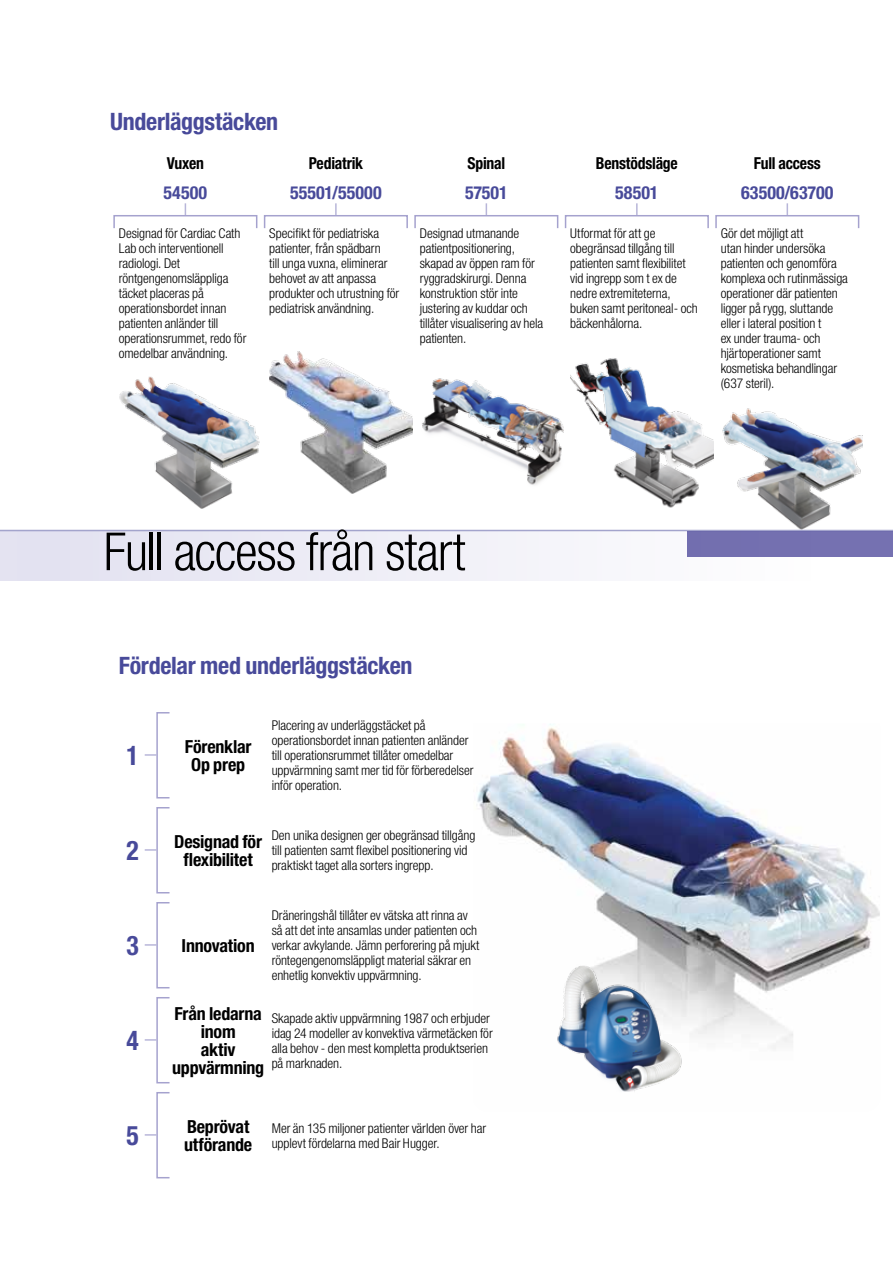
<style>
.page{position:relative;width:893px;height:1263px;background:#fff}
.page>*{position:absolute;margin:0;border:0;box-sizing:border-box;transform-origin:0 0}
.t1{font:300 condensed 52.5px "Helvetica Neue LT Std";letter-spacing:-.02em;color:#000}
.t2{font:700 condensed 27px "Helvetica Neue LT Std";color:#484a9a;scale:.95 1}
.t3{font:700 condensed 24px "Helvetica Neue LT Std";letter-spacing:-.015em;color:#484a9a}
.t4{font:700 condensed 18px/18px "Helvetica Neue LT Std";letter-spacing:-.01em;color:#000;text-align:center}
.t5{font:700 condensed 18px "Helvetica Neue LT Std";letter-spacing:.005em;color:#484a9a}
.t6{font:700 condensed 16.5px "Helvetica Neue LT Std";letter-spacing:-.015em;color:#000;scale:.95 1}
.t7{font:300 condensed 13.5px/15px "Helvetica Neue LT Std";letter-spacing:-.005em;color:#000}
</style>
<div class="page">
<div style="left:0;top:531px;width:810px;height:50px;background:linear-gradient(to right,#e1e0f0,#fefefe)"></div>
<div style="left:687px;top:531px;width:206px;height:26px;background:#7571b1"></div>
<img style="left:477px;top:724px;width:403px;height:325px">
<img style="left:553px;top:965px;width:130px;height:127px">
<svg style="left:185px;top:203px;width:1px;height:12px"></svg>
<div style="left:113px;top:215px;width:144px;height:14px;border:2px solid #a5a2ce"></div>
<svg style="left:335px;top:203px;width:2px;height:12px"></svg>
<div style="left:264px;top:215px;width:144px;height:14px;border:2px solid #a5a2ce"></div>
<svg style="left:486px;top:203px;width:1px;height:12px"></svg>
<div style="left:414px;top:215px;width:144px;height:14px;border:2px solid #a5a2ce"></div>
<svg style="left:636px;top:203px;width:2px;height:12px"></svg>
<div style="left:565px;top:215px;width:144px;height:14px;border:2px solid #a5a2ce"></div>
<svg style="left:787px;top:203px;width:1px;height:12px"></svg>
<div style="left:715px;top:215px;width:144px;height:14px;border:2px solid #a5a2ce"></div>
<img style="left:119px;top:376px;width:141px;height:133px">
<img style="left:269px;top:351px;width:143px;height:143px">
<img style="left:422px;top:378px;width:141px;height:107px">
<img style="left:570px;top:358px;width:143px;height:150px">
<img style="left:721px;top:408px;width:142px;height:122px">
<hr style="left:0;top:530px;width:893px;height:1px;background:#484a9a">
<svg style="left:145px;top:754px;width:11px;height:2px"></svg>
<div style="left:156px;top:712px;width:14px;height:86px;border:2px solid #a5a2ce"></div>
<svg style="left:145px;top:849px;width:11px;height:2px"></svg>
<div style="left:156px;top:807px;width:14px;height:86px;border:2px solid #a5a2ce"></div>
<svg style="left:145px;top:944px;width:11px;height:2px"></svg>
<div style="left:156px;top:902px;width:14px;height:86px;border:2px solid #a5a2ce"></div>
<svg style="left:145px;top:1039px;width:11px;height:2px"></svg>
<div style="left:156px;top:997px;width:14px;height:86px;border:2px solid #a5a2ce"></div>
<svg style="left:145px;top:1134px;width:11px;height:2px"></svg>
<div style="left:156px;top:1092px;width:14px;height:86px;border:2px solid #a5a2ce"></div>
<h3 class="t3" style="left:110px;top:107px;width:170px">Underläggstäcken</h3>
<p class="t6" style="left:167px;top:154px;width:41px">Vuxen</p>
<p class="t6" style="left:309px;top:154px;width:59px">Pediatrik</p>
<p class="t6" style="left:467px;top:154px;width:41px">Spinal</p>
<p class="t6" style="left:596px;top:154px;width:88px">Benstödsläge</p>
<p class="t6" style="left:754px;top:154px;width:72px">Full access</p>
<h3 class="t5" style="left:164px;top:182px;width:45px">54500</h3>
<h3 class="t5" style="left:290px;top:182px;width:93px">55501/55000</h3>
<h3 class="t5" style="left:465px;top:182px;width:44px">57501</h3>
<h3 class="t5" style="left:615px;top:182px;width:45px">58501</h3>
<h3 class="t5" style="left:741px;top:182px;width:94px">63500/63700</h3>
<p class="t7" style="left:119px;top:225px;width:129px">Designad för Cardiac Cath<br>Lab och interventionell radiologi. Det röntgengenomsläppliga täcket placeras på operationsbordet innan patienten anländer till operationsrummet, redo för omedelbar användning.</p>
<p class="t7" style="left:269px;top:225px;width:132px">Specifikt för pediatriska patienter, från spädbarn<br>till unga vuxna, eliminerar behovet av att anpassa produkter och utrustning för pediatrisk användning.</p>
<p class="t7" style="left:420px;top:225px;width:125px">Designad utmanande patientpositionering, skapad av öppen ram för ryggradskirurgi. Denna konstruktion stör inte justering av kuddar och tillåter visualisering av hela patienten.</p>
<p class="t7" style="left:570px;top:225px;width:129px">Utformat för att ge obegränsad tillgång till patienten samt flexibilitet vid ingrepp som t ex de nedre extremiteterna, buken samt peritoneal- och bäckenhålorna.</p>
<p class="t7" style="left:721px;top:225px;width:129px">Gör det möjligt att<br>utan hinder undersöka patienten och genomföra komplexa och rutinmässiga operationer där patienten ligger på rygg, sluttande eller i lateral position t<br>ex under trauma- och hjärtoperationer samt kosmetiska behandlingar (637 steril).</p>
<h1 class="t1" style="left:104px;top:521px;width:363px">Full access från start</h1>
<h3 class="t3" style="left:119px;top:651px;width:295px">Fördelar med underläggstäcken</h3>
<h2 class="t2" style="left:127px;top:739px;width:14px">1</h2>
<h3 class="t4" style="left:185px;top:737px;width:68px">Förenklar<br>Op prep</h3>
<p class="t7" style="left:272px;top:718px;width:203px">Placering av underläggstäcket på operationsbordet innan patienten anländer till operationsrummet tillåter omedelbar uppvärmning samt mer tid för förberedelser inför operation.</p>
<h2 class="t2" style="left:127px;top:834px;width:14px">2</h2>
<h3 class="t4" style="left:174px;top:832px;width:89px">Designad för flexibilitet</h3>
<p class="t7" style="left:272px;top:828px;width:205px">Den unika designen ger obegränsad tillgång till patienten samt flexibel positionering vid praktiskt taget alla sorters ingrepp.</p>
<h2 class="t2" style="left:127px;top:929px;width:14px">3</h2>
<h3 class="t4" style="left:182px;top:936px;width:75px">Innovation</h3>
<p class="t7" style="left:272px;top:908px;width:209px">Dräneringshål tillåter ev vätska att rinna av så att det inte ansamlas under patienten och verkar avkylande. Jämn perforering på mjukt röntegengenomsläppligt material säkrar en enhetlig konvektiv uppvärmning.</p>
<h2 class="t2" style="left:127px;top:1024px;width:14px">4</h2>
<h3 class="t4" style="left:172px;top:1004px;width:94px">Från ledarna inom<br>aktiv uppvärmning</h3>
<p class="t7" style="left:272px;top:1010px;width:223px">Skapade aktiv uppvärmning 1987 och erbjuder idag 24 modeller av konvektiva värmetäcken för alla behov - den mest kompletta produktserien på marknaden.</p>
<h2 class="t2" style="left:127px;top:1119px;width:14px">5</h2>
<h3 class="t4" style="left:184px;top:1117px;width:70px;text-align:left">Beprövat utförande</h3>
<p class="t7" style="left:272px;top:1120px;width:216px">Mer än 135 miljoner patienter världen över har upplevt fördelarna med Bair Hugger.</p>
</div>
